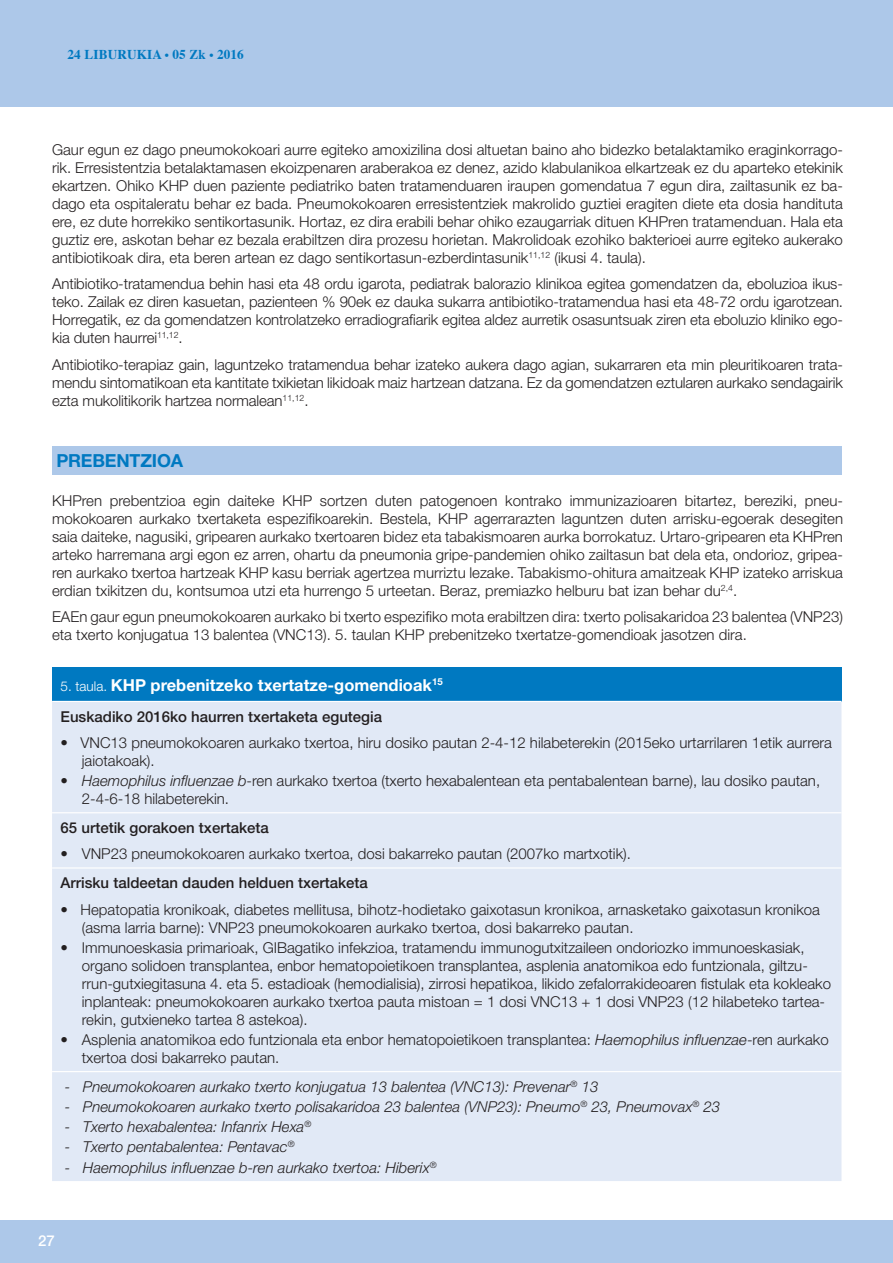
<style>
.page{position:relative;width:893px;height:1263px;background:#fff}
.page>*{position:absolute;margin:0;border:0;box-sizing:border-box;transform-origin:0 0}
.t1{font:700 18px "Helvetica Neue LT Std";letter-spacing:-.01em;color:#0079c1}
.t2{font:700 16.5px "Helvetica Neue";color:#fff}
.t3{font:300 15px/18px "Helvetica Neue";color:#231f20}
.t4{font:italic 300 15px "Helvetica Neue";color:#231f20}
.t5{font:500 15px "Helvetica Neue";color:#231f20}
.t6{font:500 15px "Helvetica Neue";color:#fff}
.t7{font:700 13.5px "Times";letter-spacing:.01em;color:#0079c1}
.s1{font-size:12px}
.s2{font-weight:300;font-size:13.5px}
.s3{font-style:italic}
</style>
<div class="page">
<div style="left:0;top:0;width:893px;height:106px;background:#adc8e9"></div>
<div style="left:0;top:1220px;width:893px;height:43px;background:#adc8e9"></div>
<div style="left:52px;top:447px;width:790px;height:28px;background:#adc8e9"></div>
<div style="left:52px;top:667px;width:789px;height:34px;background:#0079c1"></div>
<div style="left:52px;top:702px;width:789px;height:479px;background:#e1e9f6"></div>
<hr style="left:52px;top:812px;width:789px;height:1px;background:#fff">
<hr style="left:52px;top:1071px;width:789px;height:1px;background:#fff">
<hr style="left:52px;top:867px;width:789px;height:1px;background:#fff">
<p class="t7" style="left:68px;top:42px;width:178px">24 LIBURUKIA <span class="s1">•</span> 05 Zk <span class="s1">•</span> 2016</p>
<p class="t3" style="left:52px;top:140px;width:792px;text-align:justify">Gaur egun ez dago pneumokokoari aurre egiteko amoxizilina dosi altuetan baino aho bidezko betalaktamiko eraginkorrago&shy;rik. Erresistentzia betalaktamasen ekoizpenaren araberakoa ez denez, azido klabulanikoa elkartzeak ez du aparteko etekinik ekartzen. Ohiko KHP duen paziente pediatriko baten tratamenduaren iraupen gomendatua 7 egun dira, zailtasunik ez ba&shy;dago eta ospitaleratu behar ez bada. Pneumokokoaren erresistentziek makrolido guztiei eragiten diete eta dosia handituta ere, ez dute horrekiko sentikortasunik. Hortaz, ez dira erabili behar ohiko ezaugarriak dituen KHPren tratamenduan. Hala eta guztiz ere, askotan behar ez bezala erabiltzen dira prozesu horietan. Makrolidoak ezohiko bakterioei aurre egiteko aukerako antibiotikoak dira, eta beren artean ez dago sentikortasun-ezberdintasunik<sup>11,12</sup> (ikusi 4. taula).</p>
<p class="t3" style="left:52px;top:275px;width:792px;text-align:justify">Antibiotiko-tratamendua behin hasi eta 48 ordu igarota, pediatrak balorazio klinikoa egitea gomendatzen da, eboluzioa ikus&shy;teko. Zailak ez diren kasuetan, pazienteen % 90ek ez dauka sukarra antibiotiko-tratamendua hasi eta 48-72 ordu igarotzean.<br>Horregatik, ez da gomendatzen kontrolatzeko erradiografiarik egitea aldez aurretik osasuntsuak ziren eta eboluzio kliniko ego&shy;kia duten haurrei<sup>11,12</sup>.</p>
<p class="t3" style="left:52px;top:355px;width:792px;text-align:justify">Antibiotiko-terapiaz gain, laguntzeko tratamendua behar izateko aukera dago agian, sukarraren eta min pleuritikoaren trata&shy;mendu sintomatikoan eta kantitate txikietan likidoak maiz hartzean datzana. Ez da gomendatzen eztularen aurkako sendagairik ezta mukolitikorik hartzea normalean<sup>11,12</sup>.</p>
<p class="t1" style="left:56px;top:450px;width:128px">PREBENTZIOA</p>
<p class="t3" style="left:52px;top:491px;width:792px;text-align:justify">KHPren prebentzioa egin daiteke KHP sortzen duten patogenoen kontrako immunizazioaren bitartez, bereziki, pneu&shy;mokokoaren aurkako txertaketa espezifikoarekin. Bestela, KHP agerrarazten laguntzen duten arrisku-egoerak desegiten saia daiteke, nagusiki, gripearen aurkako txertoaren bidez eta tabakismoaren aurka borrokatuz. Urtaro-gripearen eta KHPren arteko harremana argi egon ez arren, ohartu da pneumonia gripe-pandemien ohiko zailtasun bat dela eta, ondorioz, gripea&shy;ren aurkako txertoa hartzeak KHP kasu berriak agertzea murriztu lezake. Tabakismo-ohitura amaitzeak KHP izateko arriskua erdian txikitzen du, kontsumoa utzi eta hurrengo 5 urteetan. Beraz, premiazko helburu bat izan behar du<sup>2,4</sup>.</p>
<p class="t3" style="left:52px;top:607px;width:792px">EAEn gaur egun pneumokokoaren aurkako bi txerto espezifiko mota erabiltzen dira: txerto polisakaridoa 23 balentea (VNP23) eta txerto konjugatua 13 balentea (VNC13). 5. taulan KHP prebenitzeko txertatze-gomendioak jasotzen dira.</p>
<p class="t2" style="left:61px;top:675px;width:384px"><span class="s2">5. taula.</span> KHP prebenitzeko txertatze-gomendioak<sup>15</sup></p>
<p class="t5" style="left:61px;top:707px;width:323px">Euskadiko 2016ko haurren txertaketa egutegia</p>
<p class="t3" style="left:82px;top:733px;width:752px;text-indent:-21px">• VNC13 pneumokokoaren aurkako txertoa, hiru dosiko pautan 2-4-12 hilabeterekin (2015eko urtarrilaren 1etik aurrera jaiotakoak).</p>
<p class="t3" style="left:82px;top:772px;width:740px;text-indent:-21px">• <span class="s3">Haemophilus influenzae b</span>-ren aurkako txertoa (txerto hexabalentean eta pentabalentean barne), lau dosiko pautan,<br>2-4-6-18 hilabeterekin.</p>
<p class="t5" style="left:61px;top:819px;width:210px">65 urtetik gorakoen txertaketa</p>
<p class="t3" style="left:61px;top:845px;width:572px">• VNP23 pneumokokoaren aurkako txertoa, dosi bakarreko pautan (2007ko martxotik).</p>
<p class="t5" style="left:61px;top:874px;width:309px">Arrisku taldeetan dauden helduen txertaketa</p>
<p class="t3" style="left:82px;top:900px;width:740px;text-indent:-21px">• Hepatopatia kronikoak, diabetes mellitusa, bihotz-hodietako gaixotasun kronikoa, arnasketako gaixotasun kronikoa (asma larria barne): VNP23 pneumokokoaren aurkako txertoa, dosi bakarreko pautan.</p>
<p class="t3" style="left:82px;top:938px;width:751px;text-indent:-21px">• Immunoeskasia primarioak, GIBagatiko infekzioa, tratamendu immunogutxitzaileen ondoriozko immunoeskasiak, organo solidoen transplantea, enbor hematopoietikoen transplantea, asplenia anatomikoa edo funtzionala, giltzu&shy;rrun-gutxiegitasuna 4. eta 5. estadioak (hemodialisia), zirrosi hepatikoa, likido zefalorrakideoaren fistulak eta kokleako inplanteak: pneumokokoaren aurkako txertoa pauta mistoan = 1 dosi VNC13 + 1 dosi VNP23 (12 hilabeteko tartea&shy;rekin, gutxieneko tartea 8 astekoa).</p>
<p class="t3" style="left:82px;top:1030px;width:748px;text-indent:-21px">• Asplenia anatomikoa edo funtzionala eta enbor hematopoietikoen transplantea: <span class="s3">Haemophilus influenzae</span>-ren aurkako txertoa dosi bakarreko pautan.</p>
<p class="t4" style="left:65px;top:1078px;width:535px">- Pneumokokoaren aurkako txerto konjugatua 13 balentea (VNC13): Prevenar<sup>®</sup> 13</p>
<p class="t4" style="left:65px;top:1098px;width:657px">- Pneumokokoaren aurkako txerto polisakaridoa 23 balentea (VNP23): Pneumo<sup>®</sup> 23, Pneumovax<sup>®</sup> 23</p>
<p class="t4" style="left:65px;top:1118px;width:248px">- Txerto hexabalentea: Infanrix Hexa<sup>®</sup></p>
<p class="t4" style="left:65px;top:1138px;width:231px">- Txerto pentabalentea: Pentavac<sup>®</sup></p>
<p class="t4" style="left:65px;top:1158px;width:373px">- Haemophilus influenzae b-ren aurkako txertoa: Hiberix<sup>®</sup></p>
<p class="t6" style="left:38px;top:1231px;width:18px">27</p>
</div>
